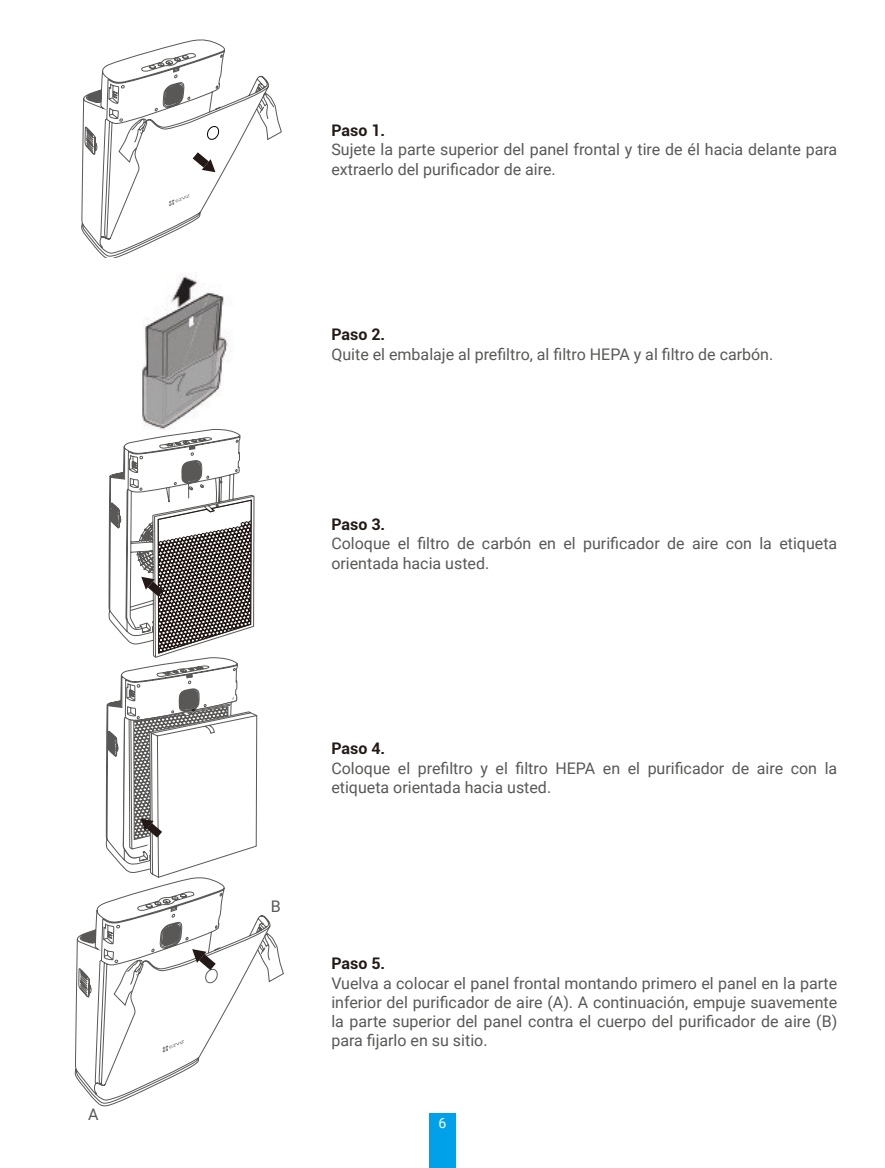
<style>
.page{position:relative;width:885px;height:1168px;background:#fff}
.page>*{position:absolute;margin:0;border:0;box-sizing:border-box;transform-origin:0 0}
.t1{font:16px/19.2px "Roboto";color:#595857}
.t2{font:700 16px "Roboto";color:#231916}
.t3{font:14px "Roboto";color:#fff}
</style>
<div class="page">
<div style="left:429px;top:1113px;width:27px;height:55px;background:#00a1e9"></div>
<svg style="left:81px;top:39px;width:201px;height:219px"></svg>
<svg style="left:193px;top:152px;width:22px;height:20px"></svg>
<svg style="left:206px;top:126px;width:13px;height:14px"></svg>
<svg style="left:169px;top:194px;width:21px;height:12px"></svg>
<img style="left:171px;top:274px;width:53px;height:30px">
<svg style="left:109px;top:304px;width:145px;height:196px"></svg>
<svg style="left:106px;top:500px;width:151px;height:375px"></svg>
<svg style="left:74px;top:875px;width:197px;height:231px"></svg>
<svg style="left:114px;top:932px;width:170px;height:74px"></svg>
<svg style="left:162px;top:1040px;width:22px;height:12px"></svg>
<p class="t1" style="left:88px;top:1104px;width:12px">A</p>
<p class="t2" style="left:331px;top:119px;width:55px">Paso 1.</p>
<p class="t1" style="left:331px;top:139px;width:507px">Sujete la parte superior del panel frontal y tire de él hacia delante para extraerlo del purificador de aire.</p>
<p class="t2" style="left:331px;top:323px;width:55px">Paso 2.</p>
<p class="t1" style="left:331px;top:344px;width:443px">Quite el embalaje al prefiltro, al filtro HEPA y al filtro de carbón.</p>
<p class="t2" style="left:331px;top:513px;width:55px">Paso 3.</p>
<p class="t1" style="left:331px;top:533px;width:507px">Coloque el filtro de carbón en el purificador de aire con la etiqueta orientada hacia usted.</p>
<p class="t1" style="left:271px;top:896px;width:11px">B</p>
<p class="t2" style="left:331px;top:737px;width:55px">Paso 4.</p>
<p class="t1" style="left:331px;top:758px;width:507px">Coloque el prefiltro y el filtro HEPA en el purificador de aire con la etiqueta orientada hacia usted.</p>
<p class="t2" style="left:331px;top:952px;width:55px">Paso 5.</p>
<p class="t1" style="left:331px;top:973px;width:507px;text-align:justify">Vuelva a colocar el panel frontal montando primero el panel en la parte inferior del purificador de aire (A). A continuación, empuje suavemente la parte superior del panel contra el cuerpo del purificador de aire (B) para fijarlo en su sitio.</p>
<p class="t3" style="left:438px;top:1113px;width:9px">6</p>
</div>
